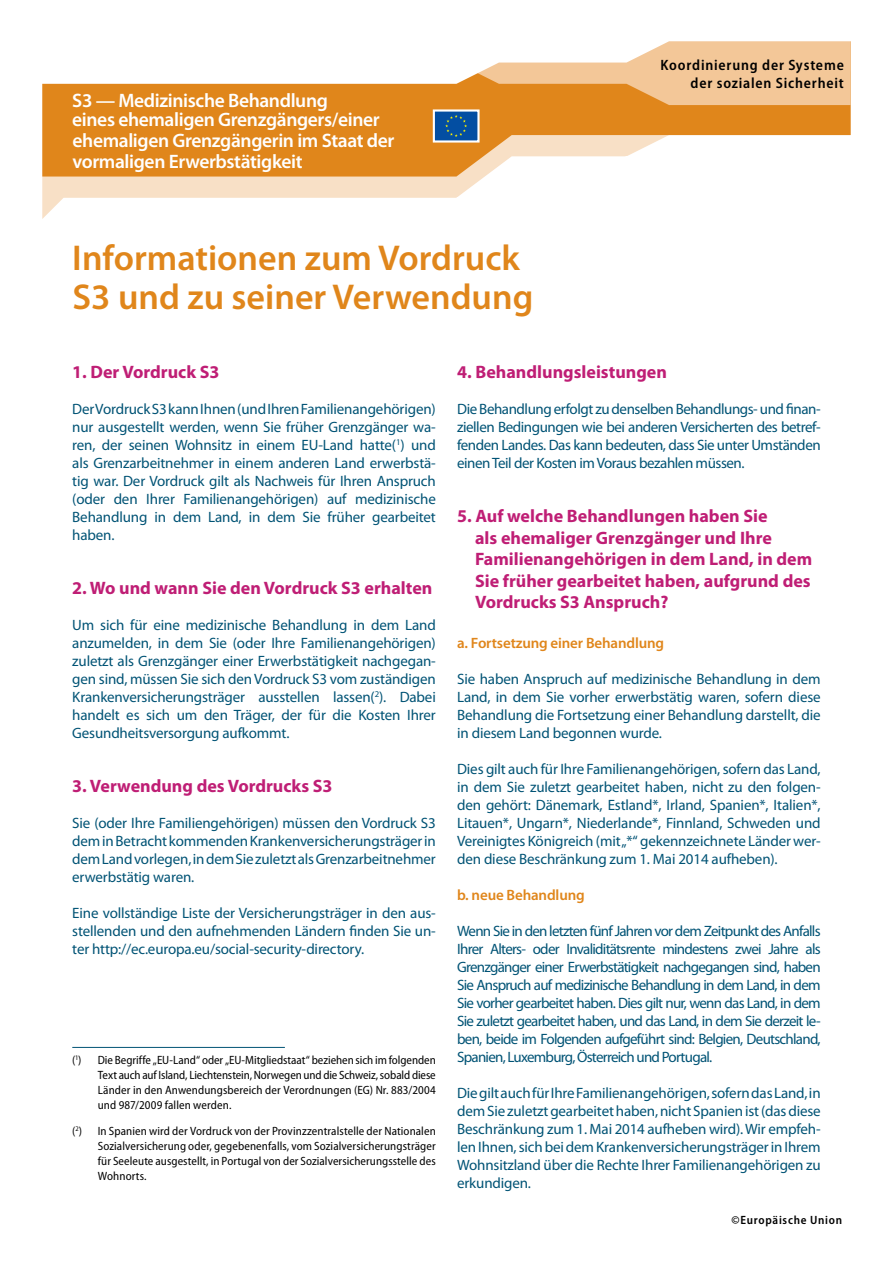
<style>
.page{position:relative;width:893px;height:1263px;background:#fff}
.page>*{position:absolute;margin:0;border:0;box-sizing:border-box;transform-origin:0 0}
.t1{font:600 36px/39px "Myriad Pro";color:#e0861b}
.t2{font:600 19.5px/19.2px "Myriad Pro";letter-spacing:-.02em;color:#fff}
.t3{font:700 18px/21.6px "Myriad Pro";color:#bf1e75}
.t4{font:15px/18px "Myriad Pro";letter-spacing:-.01em;color:#005375;text-align:justify}
.t5{font:600 15px "Myriad Pro";letter-spacing:-.01em;color:#e0861b}
.t6{font:600 semi-condensed 15px/18px "Myriad Pro";letter-spacing:.055em;color:#000;text-align:right}
.t7{font:semi-condensed 12px/15px "Myriad Pro";letter-spacing:.005em;color:#000;text-align:justify}
.t8{font:600 semi-condensed 12px "Myriad Pro";letter-spacing:.06em;color:#000}
</style>
<div class="page">
<svg style="left:42px;top:177px;width:442px;height:42px"></svg>
<svg style="left:42px;top:84px;width:809px;height:93px;fill:#e0861b"></svg>
<svg style="left:201px;top:84px;width:650px;height:21px;background:#e59a42"></svg>
<svg style="left:42px;top:41px;width:809px;height:43px"></svg>
<svg style="left:432px;top:108px;width:49px;height:36px;background:#50789f"></svg>
<hr style="left:72px;top:1047px;width:213px;height:1px;background:#005375">
<h2 class="t2" style="left:72px;top:90px;width:309px">S3 — Medizinische Behandlung<br>eines ehemaligen Grenzgängers/einer</h2>
<h2 class="t2" style="left:73px;top:130px;width:323px;line-height:21px">ehemaligen Grenzgängerin im Staat der vormaligen Erwerbstätigkeit</h2>
<h1 class="t1" style="left:72px;top:238px;width:462px">Informationen zum Vordruck<br>S3 und zu seiner Verwendung</h1>
<p class="t6" style="left:661px;top:56px;width:185px">Koordinierung der Systeme der sozialen Sicherheit</p>
<p class="t3" style="left:72px;top:361px;width:149px">1. Der Vordruck S3</p>
<p class="t4" style="left:72px;top:400px;width:365px">Der Vordruck S3 kann Ihnen (und Ihren Familienangehörigen) nur ausgestellt werden, wenn Sie früher Grenzgänger wa&shy;ren, der seinen Wohnsitz in einem EU-Land hatte(<sup>1</sup>) und als Grenzarbeitnehmer in einem anderen Land erwerbstä&shy;tig war. Der Vordruck gilt als Nachweis für Ihren Anspruch (oder den Ihrer Familienangehörigen) auf medizinische Behandlung in dem Land, in dem Sie früher gearbeitet haben.</p>
<p class="t3" style="left:72px;top:577px;width:362px">2. Wo und wann Sie den Vordruck S3 erhalten</p>
<p class="t4" style="left:72px;top:616px;width:365px">Um sich für eine medizinische Behandlung in dem Land anzumelden, in dem Sie (oder Ihre Familienangehörigen) zuletzt als Grenzgänger einer Erwerbstätigkeit nachgegan&shy;gen sind, müssen Sie sich den Vordruck S3 vom zuständigen Krankenversicherungsträger ausstellen lassen(<sup>2</sup>). Dabei handelt es sich um den Träger, der für die Kosten Ihrer Gesundheitsversorgung aufkommt.</p>
<p class="t3" style="left:72px;top:775px;width:262px">3. Verwendung des Vordrucks S3</p>
<p class="t4" style="left:72px;top:814px;width:365px">Sie (oder Ihre Familiengehörigen) müssen den Vordruck S3 dem in Betracht kommenden Krankenversicherungsträger in dem Land vorlegen, in dem Sie zuletzt als Grenzarbeitnehmer erwerbstätig waren.</p>
<p class="t4" style="left:72px;top:904px;width:365px">Eine vollständige Liste der Versicherungsträger in den aus&shy;stellenden und den aufnehmenden Ländern finden Sie un&shy;ter http://ec.europa.eu/social-security-directory.</p>
<p class="t7" style="left:98px;top:1053px;width:340px;text-indent:-26px">(<sup>1</sup>) Die Begriffe „EU-Land“ oder „EU-Mitgliedstaat“ beziehen sich im folgenden Text auch auf Island, Liechtenstein, Norwegen und die Schweiz, sobald diese Länder in den Anwendungsbereich der Verordnungen (EG) Nr. 883/2004 und 987/2009 fallen werden.</p>
<p class="t7" style="left:98px;top:1124px;width:340px;text-indent:-26px">(<sup>2</sup>) In Spanien wird der Vordruck von der Provinzzentralstelle der Nationalen Sozialversicherung oder, gegebenenfalls, vom Sozialversicherungsträger für Seeleute ausgestellt, in Portugal von der Sozialversicherungsstelle des Wohnorts.</p>
<p class="t3" style="left:457px;top:361px;width:211px">4. Behandlungsleistungen</p>
<p class="t4" style="left:457px;top:400px;width:365px">Die Behandlung erfolgt zu denselben Behandlungs- und finan&shy;ziellen Bedingungen wie bei anderen Versicherten des betref&shy;fenden Landes. Das kann bedeuten, dass Sie unter Umständen einen Teil der Kosten im Voraus bezahlen müssen.</p>
<p class="t3" style="left:475px;top:505px;width:339px;text-indent:-18px">5. Auf welche Behandlungen haben Sie<br>als ehemaliger Grenzgänger und Ihre Familienangehörigen in dem Land, in dem Sie früher gearbeitet haben, aufgrund des Vordrucks S3 Anspruch?</p>
<p class="t5" style="left:457px;top:633px;width:209px">a. Fortsetzung einer Behandlung</p>
<p class="t4" style="left:457px;top:670px;width:365px">Sie haben Anspruch auf medizinische Behandlung in dem Land, in dem Sie vorher erwerbstätig waren, sofern diese Behandlung die Fortsetzung einer Behandlung darstellt, die in diesem Land begonnen wurde.</p>
<p class="t4" style="left:457px;top:760px;width:365px">Dies gilt auch für Ihre Familienangehörigen, sofern das Land, in dem Sie zuletzt gearbeitet haben, nicht zu den folgen&shy;den gehört: Dänemark, Estland*, Irland, Spanien*, Italien*, Litauen*, Ungarn*, Niederlande*, Finnland, Schweden und Vereinigtes Königreich (mit „*“ gekennzeichnete Länder wer&shy;den diese Beschränkung zum 1. Mai 2014 aufheben).</p>
<p class="t5" style="left:457px;top:885px;width:129px">b. neue Behandlung</p>
<p class="t4" style="left:457px;top:922px;width:365px">Wenn Sie in den letzten fünf Jahren vor dem Zeitpunkt des Anfalls Ihrer Alters- oder Invaliditätsrente mindestens zwei Jahre als Grenzgänger einer Erwerbstätigkeit nachgegangen sind, haben Sie Anspruch auf medizinische Behandlung in dem Land, in dem Sie vorher gearbeitet haben. Dies gilt nur, wenn das Land, in dem Sie zuletzt gearbeitet haben, und das Land, in dem Sie derzeit le&shy;ben, beide im Folgenden aufgeführt sind: Belgien, Deutschland, Spanien, Luxemburg, Österreich und Portugal.</p>
<p class="t4" style="left:457px;top:1084px;width:365px">Die gilt auch für Ihre Familienangehörigen, sofern das Land, in dem Sie zuletzt gearbeitet haben, nicht Spanien ist (das diese Beschränkung zum 1. Mai 2014 aufheben wird). Wir empfeh&shy;len Ihnen, sich bei dem Krankenversicherungsträger in Ihrem Wohnsitzland über die Rechte Ihrer Familienangehörigen zu erkundigen.</p>
<p class="t8" style="left:731px;top:1213px;width:112px">©Europäische Union</p>
</div>
